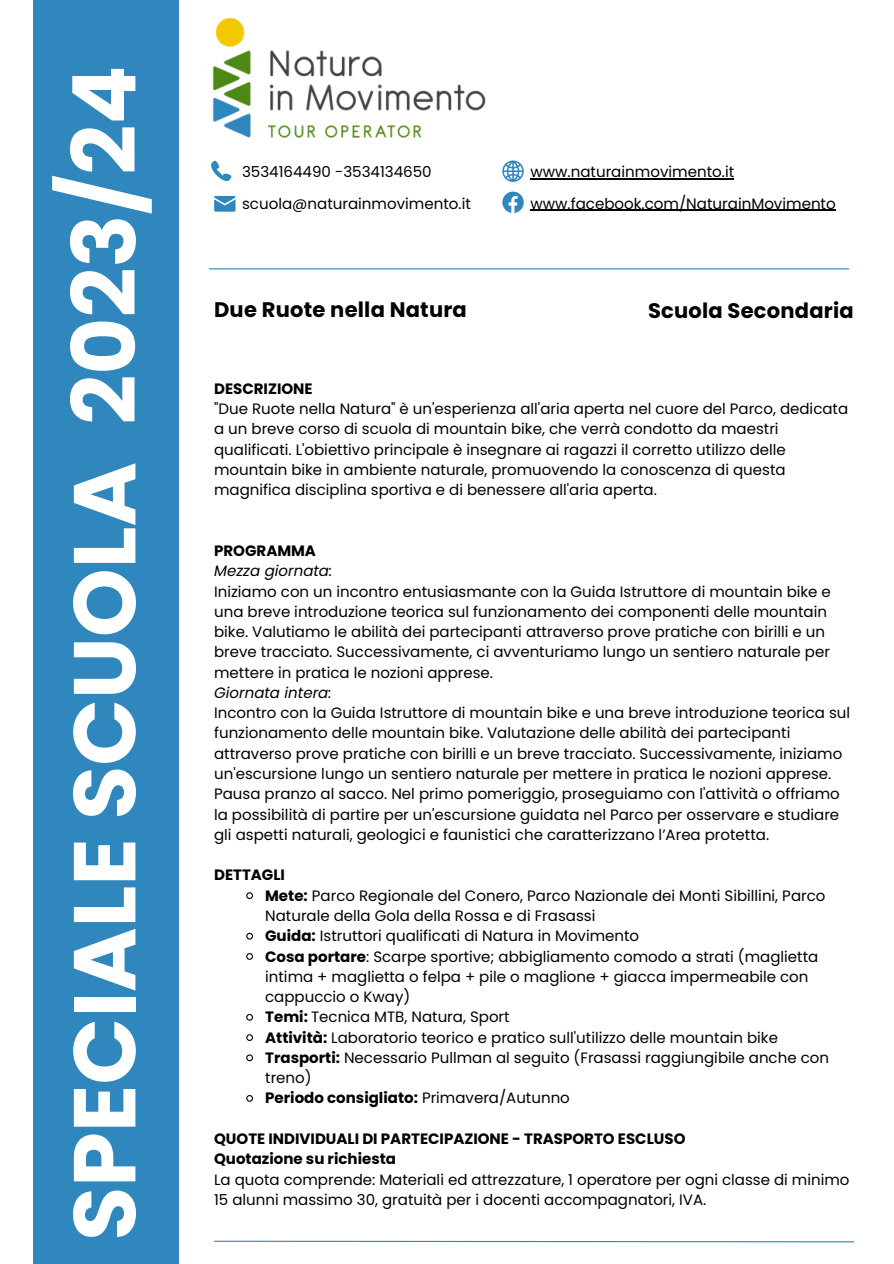
<style>
.page{position:relative;width:894px;height:1264px;background:#fff}
.page>*{position:absolute;margin:0;border:0;box-sizing:border-box;transform-origin:0 0}
.t1{font:700 87.6px "Poppins";color:#fff}
.t2{font:700 21px "Poppins";letter-spacing:.01em;color:#000}
.t3{font:15.15px "Poppins";color:#000}
.t4{font:15px/20.2px "Poppins";color:#000}
.t5{font:700 15px "Poppins";color:#000}
.t6{font:italic 15px "Poppins";color:#000}
.s1{font-weight:700}
.s2{font-weight:400}
</style>
<div class="page">
<div style="left:34px;top:0;width:145px;height:1263px;background:#2f87be"></div>
<svg style="left:214px;top:196px;width:21px;height:16px"></svg>
<svg style="left:211px;top:161px;width:20px;height:20px"></svg>
<svg style="left:502px;top:160px;width:21px;height:22px"></svg>
<hr style="left:209px;top:268px;width:639px;height:1px;background:#2f87be">
<svg style="left:214px;top:1240px;width:641px;height:2px"></svg>
<svg style="left:246px;top:892px;width:7px;height:7px"></svg>
<svg style="left:246px;top:932px;width:7px;height:8px"></svg>
<svg style="left:246px;top:953px;width:7px;height:7px"></svg>
<svg style="left:246px;top:1013px;width:7px;height:8px"></svg>
<svg style="left:246px;top:1034px;width:7px;height:7px"></svg>
<svg style="left:246px;top:1054px;width:7px;height:8px"></svg>
<svg style="left:246px;top:1095px;width:7px;height:7px"></svg>
<img style="left:212px;top:17px;width:274px;height:121px">
<svg style="left:502px;top:192px;width:21px;height:21px"></svg>
<hr style="left:530px;top:178px;width:204px;height:1px;background:#000">
<hr style="left:530px;top:210px;width:305px;height:1px;background:#000">
<p class="t1" style="left:43px;top:1240px;width:1176px;rotate:-90deg">SPECIALE SCUOLA 2023/24</p>
<p class="t3" style="left:242px;top:161px;width:191px">3534164490 -3534134650</p>
<p class="t3" style="left:530px;top:161px;width:205px">www.naturainmovimento.it</p>
<p class="t3" style="left:530px;top:193px;width:307px">www.facebook.com/NaturainMovimento</p>
<p class="t3" style="left:242px;top:193px;width:230px">scuola@naturainmovimento.it</p>
<p class="t2" style="left:214px;top:295px;width:254px">Due Ruote nella Natura</p>
<p class="t2" style="left:647px;top:295px;width:207px">Scuola Secondaria</p>
<p class="t5" style="left:214px;top:378px;width:100px">DESCRIZIONE</p>
<p class="t4" style="left:214px;top:398px;width:635px">"Due Ruote nella Natura" è un'esperienza all'aria aperta nel cuore del Parco, dedicata a un breve corso di scuola di mountain bike, che verrà condotto da maestri qualificati. L'obiettivo principale è insegnare ai ragazzi il corretto utilizzo delle mountain bike in ambiente naturale, promuovendo la conoscenza di questa magnifica disciplina sportiva e di benessere all'aria aperta.</p>
<p class="t5" style="left:214px;top:540px;width:103px">PROGRAMMA</p>
<p class="t6" style="left:214px;top:560px;width:120px">Mezza giornata:</p>
<p class="t4" style="left:214px;top:581px;width:618px">Iniziamo con un incontro entusiasmante con la Guida Istruttore di mountain bike e una breve introduzione teorica sul funzionamento dei componenti delle mountain bike. Valutiamo le abilità dei partecipanti attraverso prove pratiche con birilli e un breve tracciato. Successivamente, ci avventuriamo lungo un sentiero naturale per mettere in pratica le nozioni apprese.</p>
<p class="t6" style="left:214px;top:682px;width:119px">Giornata intera:</p>
<p class="t4" style="left:214px;top:702px;width:637px">Incontro con la Guida Istruttore di mountain bike e una breve introduzione teorica sul</p>
<p class="t4" style="left:214px;top:723px;width:629px">funzionamento delle mountain bike. Valutazione delle abilità dei partecipanti attraverso prove pratiche con birilli e un breve tracciato. Successivamente, iniziamo un'escursione lungo un sentiero naturale per mettere in pratica le nozioni apprese.<br>Pausa pranzo al sacco. Nel primo pomeriggio, proseguiamo con l'attività o offriamo la possibilità di partire per un'escursione guidata nel Parco per osservare e studiare gli aspetti naturali, geologici e faunistici che caratterizzano l’Area protetta.</p>
<p class="t5" style="left:214px;top:864px;width:72px">DETTAGLI</p>
<p class="t4" style="left:265px;top:885px;width:561px"><span class="s1">Mete:</span> Parco Regionale del Conero, Parco Nazionale dei Monti Sibillini, Parco<br>Naturale della Gola della Rossa e di Frasassi</p>
<p class="t4" style="left:265px;top:925px;width:375px"><span class="s1">Guida:</span> Istruttori qualificati di Natura in Movimento</p>
<p class="t4" style="left:265px;top:946px;width:554px"><span class="s1">Cosa portare</span>: Scarpe sportive; abbigliamento comodo a strati (maglietta intima + maglietta o felpa + pile o maglione + giacca impermeabile con cappuccio o Kway)</p>
<p class="t4" style="left:265px;top:1006px;width:246px"><span class="s1">Temi:</span> Tecnica MTB, Natura, Sport</p>
<p class="t4" style="left:265px;top:1027px;width:514px"><span class="s1">Attività:</span> Laboratorio teorico e pratico sull'utilizzo delle mountain bike</p>
<p class="t4" style="left:265px;top:1047px;width:565px"><span class="s1">Trasporti:</span> Necessario Pullman al seguito (Frasassi raggiungibile anche con treno)</p>
<p class="t5" style="left:265px;top:1087px;width:306px">Periodo consigliato: <span class="s2">Primavera/Autunno</span></p>
<p class="t5" style="left:214px;top:1128px;width:473px">QUOTE INDIVIDUALI DI PARTECIPAZIONE - TRASPORTO ESCLUSO</p>
<p class="t5" style="left:214px;top:1148px;width:183px">Quotazione su richiesta</p>
<p class="t4" style="left:214px;top:1169px;width:636px">La quota comprende: Materiali ed attrezzature, 1 operatore per ogni classe di minimo<br>15 alunni massimo 30, gratuità per i docenti accompagnatori, IVA.</p>
</div>
